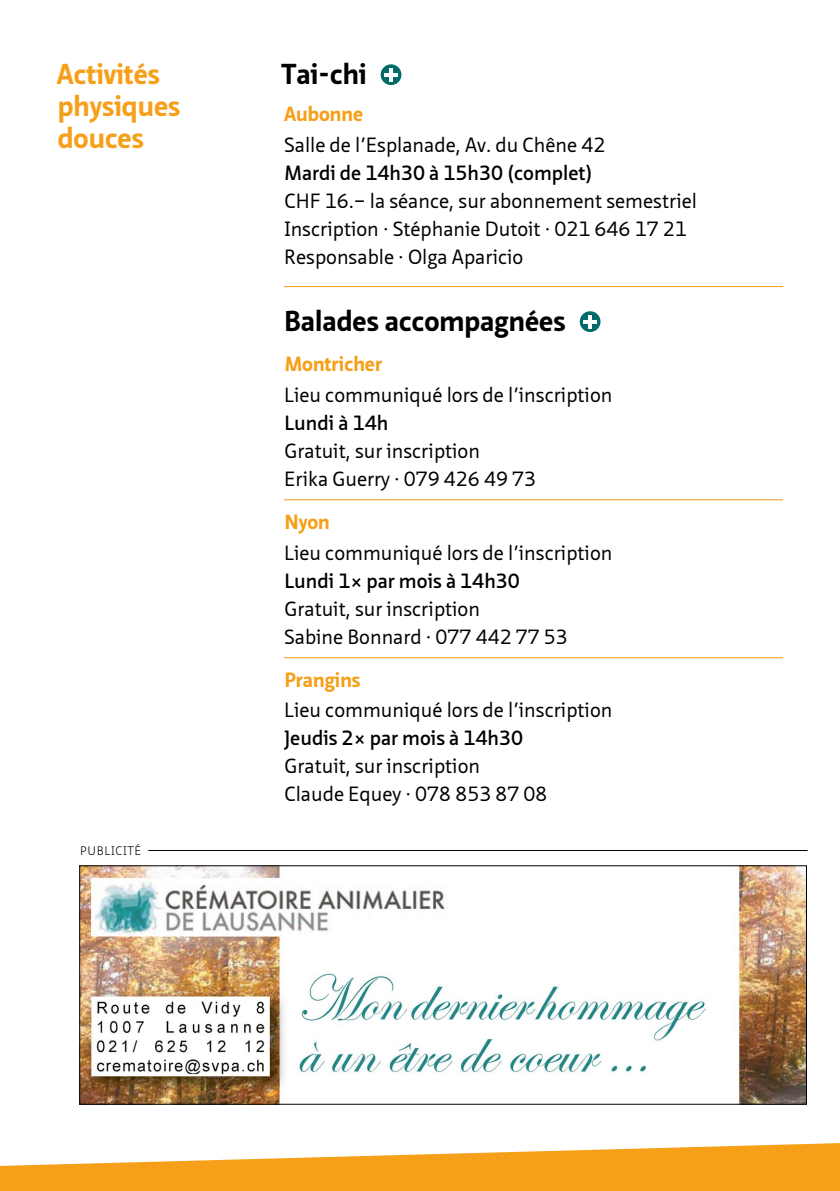
<style>
.page{position:relative;width:840px;height:1191px;background:#fff}
.page>*{position:absolute;margin:0;border:0;box-sizing:border-box;transform-origin:0 0}
.t1{font:700 28px "Neue Sans Pro";color:#000}
.t2{font:700 28px/32px "Neue Sans Pro";color:#f69f18}
.t3{font:20px/28px "Neue Sans Pro";color:#000}
.t4{font:600 20px "Neue Sans Pro";color:#000}
.t5{font:700 20px "Neue Sans Pro";color:#f69f18}
.t6{font:300 12px "Neue Sans Pro";letter-spacing:.05em;color:#000}
</style>
<div class="page">
<hr style="left:283px;top:286px;width:499px;height:1px;background:#f69f18">
<div style="left:380px;top:64px;width:21px;height:21px;background:#006b6a;border-radius:50%"></div>
<hr style="left:389px;top:68px;width:4px;height:13px;background:#fff">
<hr style="left:384px;top:73px;width:13px;height:4px;background:#fff">
<hr style="left:283px;top:499px;width:499px;height:1px;background:#f69f18">
<hr style="left:283px;top:657px;width:499px;height:1px;background:#f69f18">
<svg style="left:579px;top:311px;width:21px;height:21px"></svg>
<svg style="left:583px;top:315px;width:13px;height:13px"></svg>
<svg style="left:0;top:1143px;width:839px;height:48px;fill:#f69f18"></svg>
<hr style="left:148px;top:850px;width:659px;height:1px;background:#000">
<img style="left:81px;top:867px;width:723px;height:235px">
<h1 class="t2" style="left:57px;top:57px;width:125px">Activités physiques douces</h1>
<h1 class="t1" style="left:281px;top:55px;width:86px">Tai-chi</h1>
<p class="t5" style="left:284px;top:101px;width:80px">Aubonne</p>
<p class="t3" style="left:284px;top:130px;width:322px">Salle de l’Esplanade, Av. du Chêne 42</p>
<p class="t4" style="left:284px;top:160px;width:309px">Mardi de 14h30 à 15h30 (complet)</p>
<p class="t3" style="left:284px;top:186px;width:414px">CHF 16.– la séance, sur abonnement semestriel<br>Inscription · Stéphanie Dutoit · 021 646 17 21<br>Responsable · Olga Aparicio</p>
<p class="t6" style="left:80px;top:843px;width:63px">PUBLICITÉ</p>
<h1 class="t1" style="left:284px;top:302px;width:283px">Balades accompagnées</h1>
<p class="t5" style="left:284px;top:350px;width:97px">Montricher</p>
<p class="t3" style="left:284px;top:380px;width:329px">Lieu communiqué lors de l’inscription</p>
<p class="t4" style="left:284px;top:409px;width:105px">Lundi à 14h</p>
<p class="t3" style="left:284px;top:436px;width:253px">Gratuit, sur inscription<br>Erika Guerry · 079 426 49 73</p>
<p class="t5" style="left:285px;top:508px;width:46px">Nyon</p>
<p class="t3" style="left:284px;top:538px;width:329px">Lieu communiqué lors de l’inscription</p>
<p class="t4" style="left:284px;top:567px;width:237px">Lundi 1× par mois à 14h30</p>
<p class="t3" style="left:284px;top:594px;width:285px">Gratuit, sur inscription<br>Sabine Bonnard · 077 442 77 53</p>
<p class="t5" style="left:285px;top:666px;width:77px">Prangins</p>
<p class="t3" style="left:284px;top:696px;width:329px">Lieu communiqué lors de l’inscription</p>
<p class="t4" style="left:284px;top:725px;width:240px">Jeudis 2× par mois à 14h30</p>
<p class="t3" style="left:284px;top:752px;width:265px">Gratuit, sur inscription<br>Claude Equey · 078 853 87 08</p>
</div>
